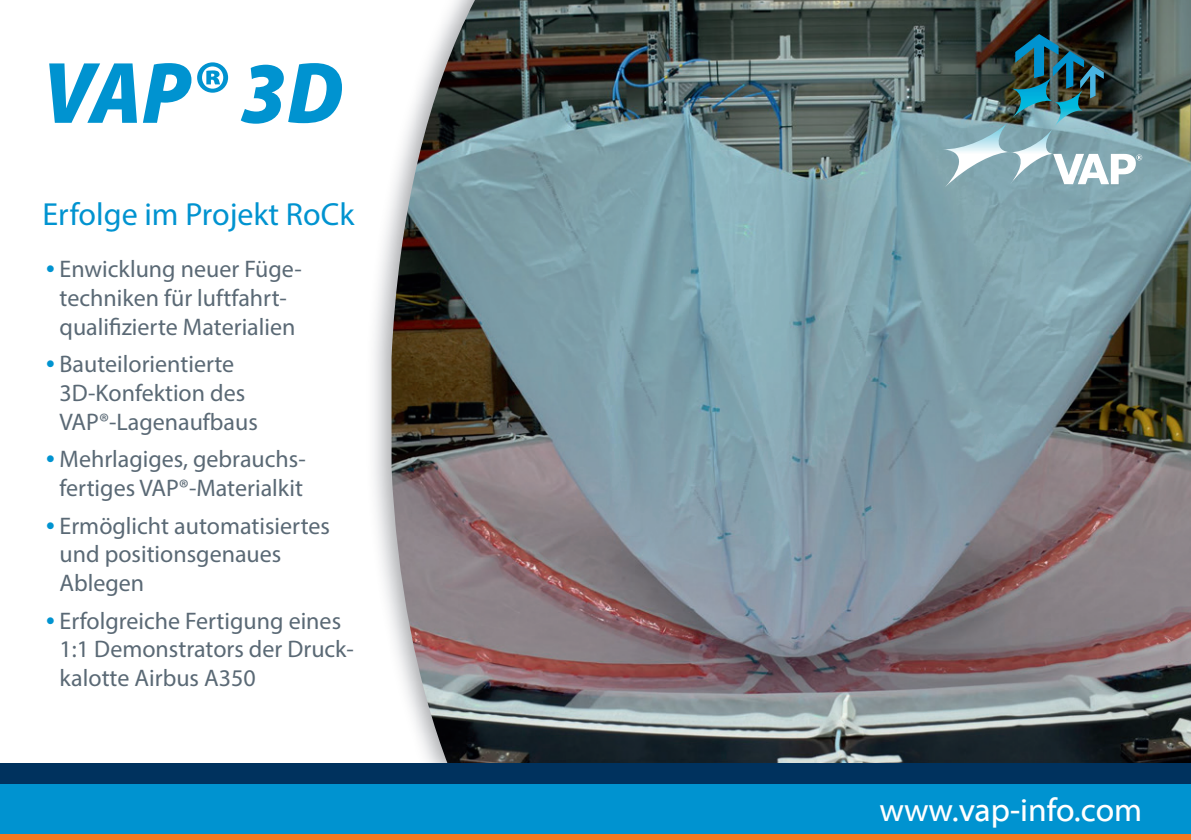
<style>
.page{position:relative;width:1191px;height:840px;background:#fff}
.page>*{position:absolute;margin:0;border:0;box-sizing:border-box;transform-origin:0 0}
.t1{font:italic 900 semi-condensed 88px "Myriad Pro";color:#0093d0}
.t2{font:32.4px "Myriad Web Pro";color:#fff}
.t3{font:32px "Myriad Pro";color:#0093d0}
.t4{font:24px/28.8px "Myriad Pro";color:#5a6975}
.s1{font-family:"EADS Sans";color:#0093d0}
</style>
<div class="page">
<div style="left:0;top:782px;width:1191px;height:57px;background:#0093d0"></div>
<img style="left:391px;top:0;width:800px;height:762px">
<img style="left:941px;top:34px;width:201px;height:153px">
<div style="left:0;top:762px;width:1191px;height:21px;background:#00325e"></div>
<div style="left:0;top:833px;width:1191px;height:6px;background:#f47921"></div>
<h1 class="t1" style="left:43px;top:35px;width:302px">VAP® 3D</h1>
<h3 class="t3" style="left:43px;top:194px;width:313px">Erfolge im Projekt RoCk</h3>
<p class="t4" style="left:43px;top:254px;width:261px;text-align:center"><span class="s1">•</span> Enwicklung neuer Füge&shy;techniken für luftfahrt&shy;qualifizierte Materialien</p>
<p class="t4" style="left:60px;top:349px;width:200px;text-indent:-17px"><span class="s1">•</span> Bauteilorientierte<br>3D-Konfektion des<br>VAP®-Lagenaufbaus</p>
<p class="t4" style="left:43px;top:444px;width:265px;text-align:right"><span class="s1">•</span> Mehrlagiges, gebrauchs&shy;fertiges VAP®-Materialkit</p>
<p class="t4" style="left:60px;top:510px;width:272px;text-indent:-17px"><span class="s1">•</span> Ermöglicht automatisiertes und positionsgenaues<br>Ablegen</p>
<p class="t4" style="left:60px;top:605px;width:296px;text-indent:-17px"><span class="s1">•</span> Erfolgreiche Fertigung eines<br>1:1 Demonstrators der Druck&shy;kalotte Airbus A350</p>
<h2 class="t2" style="left:879px;top:792px;width:264px">www.vap-info.com</h2>
</div>
